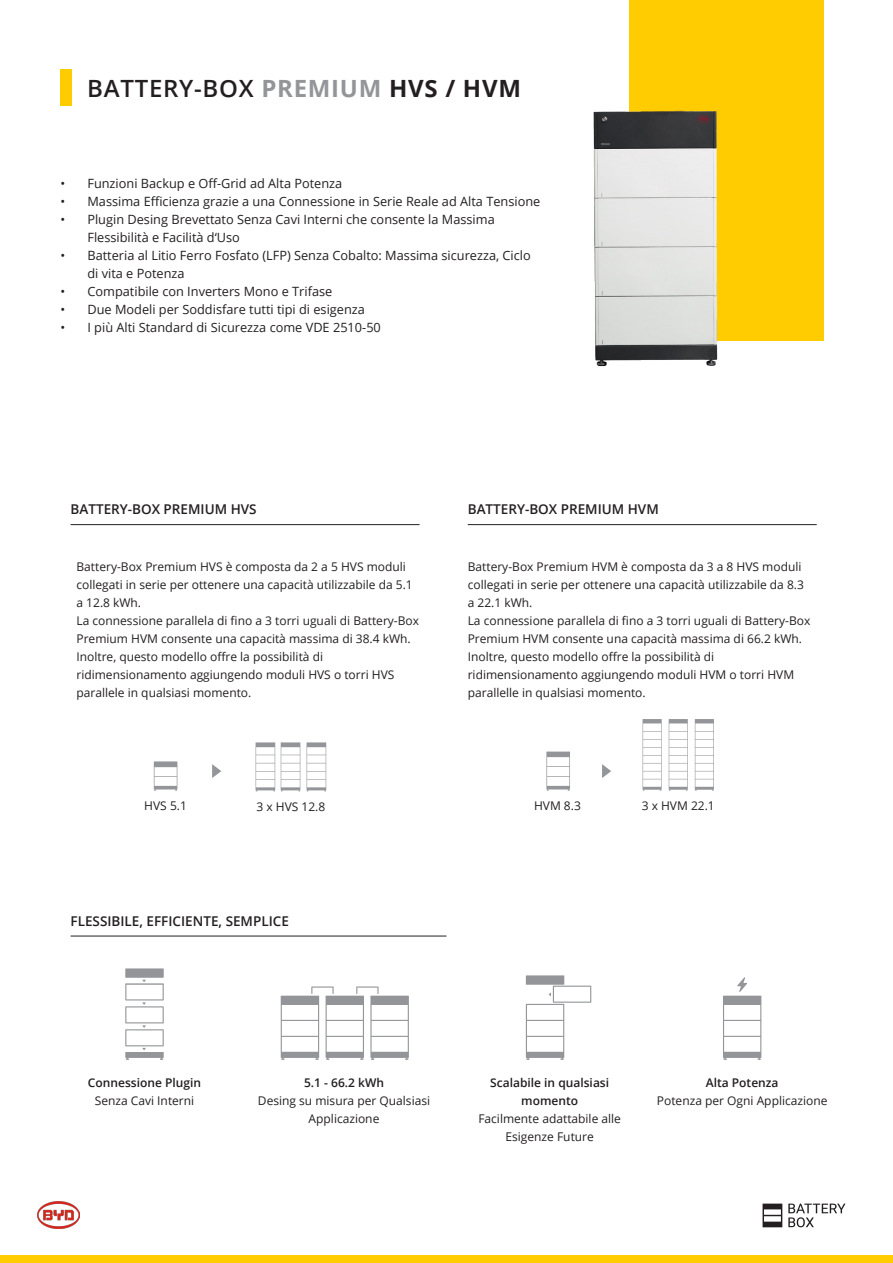
<style>
.page{position:relative;width:893px;height:1263px;background:#fff}
.page>*{position:absolute;margin:0;border:0;box-sizing:border-box;transform-origin:0 0}
.t1{font:600 23.7px "Open Sans";letter-spacing:.03em;color:#231f20}
.t2{font:600 13.5px "Open Sans";color:#231f20}
.t3{font:12.75px/18px "Open Sans";color:#231f20}
.t4{font:12px/18px "Open Sans";color:#231f20}
.t5{font:600 12px/18px "Open Sans";color:#231f20;text-align:center}
.s1{font-weight:700;color:#939598}
.s2{font-weight:700}
</style>
<div class="page">
<div style="left:60px;top:69px;width:12px;height:37px;background:#ffcc01"></div>
<hr style="left:71px;top:524px;width:349px;height:1px;background:#231f20">
<hr style="left:71px;top:936px;width:375px;height:1px;background:#231f20">
<div style="left:125px;top:968px;width:39px;height:10px;background:#939598"></div>
<svg style="left:125px;top:980px;width:39px;height:80px"></svg>
<svg style="left:281px;top:986px;width:128px;height:74px"></svg>
<svg style="left:723px;top:977px;width:38px;height:83px"></svg>
<div style="left:526px;top:975px;width:38px;height:10px;background:#939598"></div>
<svg style="left:526px;top:986px;width:65px;height:74px"></svg>
<div style="left:630px;top:0;width:194px;height:340px;background:#ffcc01"></div>
<hr style="left:468px;top:524px;width:349px;height:1px;background:#231f20">
<svg style="left:546px;top:751px;width:24px;height:40px"></svg>
<svg style="left:643px;top:719px;width:19px;height:72px"></svg>
<svg style="left:669px;top:719px;width:19px;height:72px"></svg>
<svg style="left:695px;top:719px;width:19px;height:72px"></svg>
<svg style="left:602px;top:764px;width:9px;height:14px"></svg>
<svg style="left:154px;top:761px;width:23px;height:30px"></svg>
<svg style="left:212px;top:764px;width:9px;height:14px"></svg>
<svg style="left:762px;top:1203px;width:20px;height:24px"></svg>
<svg style="left:788px;top:1203px;width:57px;height:24px"></svg>
<div style="left:0;top:1255px;width:893px;height:8px;background:#ffcc01"></div>
<img style="left:37px;top:1202px;width:43px;height:26px">
<svg style="left:256px;top:742px;width:19px;height:49px"></svg>
<svg style="left:281px;top:742px;width:19px;height:49px"></svg>
<svg style="left:307px;top:742px;width:19px;height:49px"></svg>
<img style="left:593px;top:16px;width:231px;height:351px">
<p class="t1" style="left:87px;top:72px;width:435px">BATTERY-BOX <span class="s1">PREMIUM</span> <span class="s2">HVS / HVM</span></p>
<p class="t3" style="left:60px;top:174px;width:283px">• Funzioni Backup e Off-Grid ad Alta Potenza</p>
<p class="t3" style="left:60px;top:192px;width:481px">• Massima Efficienza grazie a una Connessione in Serie Reale ad Alta Tensione</p>
<p class="t3" style="left:87px;top:210px;width:409px;text-indent:-27px">• Plugin Desing Brevettato Senza Cavi Interni che consente la Massima<br>Flessibilità e Facilità d‘Uso</p>
<p class="t3" style="left:87px;top:246px;width:445px;text-indent:-27px">• Batteria al Litio Ferro Fosfato (LFP) Senza Cobalto: Massima sicurezza, Ciclo di vita e Potenza</p>
<p class="t3" style="left:60px;top:282px;width:273px">• Compatibile con Inverters Mono e Trifase</p>
<p class="t3" style="left:60px;top:300px;width:306px">• Due Modeli per Soddisfare tutti tipi di esigenza</p>
<p class="t3" style="left:60px;top:318px;width:322px">• I più Alti Standard di Sicurezza come VDE 2510-50</p>
<p class="t2" style="left:71px;top:500px;width:188px">BATTERY-BOX PREMIUM HVS</p>
<p class="t4" style="left:76px;top:557px;width:338px">Battery-Box Premium HVS è composta da 2 a 5 HVS moduli collegati in serie per ottenere una capacità utilizzabile da 5.1 a 12.8 kWh.</p>
<p class="t4" style="left:76px;top:611px;width:344px">La connessione parallela di fino a 3 torri uguali di Battery-Box<br>Premium HVM consente una capacità massima di 38.4 kWh.</p>
<p class="t4" style="left:76px;top:647px;width:319px">Inoltre, questo modello offre la possibilità di ridimensionamento aggiungendo moduli HVS o torri HVS parallele in qualsiasi momento.</p>
<p class="t2" style="left:468px;top:500px;width:193px">BATTERY-BOX PREMIUM HVM</p>
<p class="t4" style="left:468px;top:557px;width:338px">Battery-Box Premium HVM è composta da 3 a 8 HVS moduli collegati in serie per ottenere una capacità utilizzabile da 8.3 a 22.1 kWh.</p>
<p class="t4" style="left:468px;top:611px;width:344px">La connessione parallela di fino a 3 torri uguali di Battery-Box<br>Premium HVM consente una capacità massima di 66.2 kWh.</p>
<p class="t4" style="left:468px;top:647px;width:328px">Inoltre, questo modello offre la possibilità di ridimensionamento aggiungendo moduli HVM o torri HVM parallelle in qualsiasi momento.</p>
<p class="t4" style="left:144px;top:796px;width:44px">HVS 5.1</p>
<p class="t4" style="left:256px;top:797px;width:70px">3 x HVS 12.8</p>
<p class="t4" style="left:534px;top:796px;width:48px">HVM 8.3</p>
<p class="t4" style="left:642px;top:796px;width:75px">3 x HVM 22.1</p>
<p class="t2" style="left:71px;top:912px;width:220px">FLESSIBILE, EFFICIENTE, SEMPLICE</p>
<p class="t5" style="left:88px;top:1074px;width:115px">Connessione Plugin</p>
<p class="t4" style="left:95px;top:1092px;width:101px">Senza Cavi Interni</p>
<p class="t5" style="left:304px;top:1074px;width:81px">5.1 - 66.2 kWh</p>
<p class="t4" style="left:258px;top:1092px;width:174px;text-align:center">Desing su misura per Qualsiasi<br>Applicazione</p>
<p class="t5" style="left:490px;top:1074px;width:120px">Scalabile in qualsiasi momento</p>
<p class="t4" style="left:478px;top:1110px;width:144px;text-align:center">Facilmente adattabile alle<br>Esigenze Future</p>
<p class="t5" style="left:706px;top:1074px;width:74px">Alta Potenza</p>
<p class="t4" style="left:657px;top:1092px;width:172px">Potenza per Ogni Applicazione</p>
</div>
